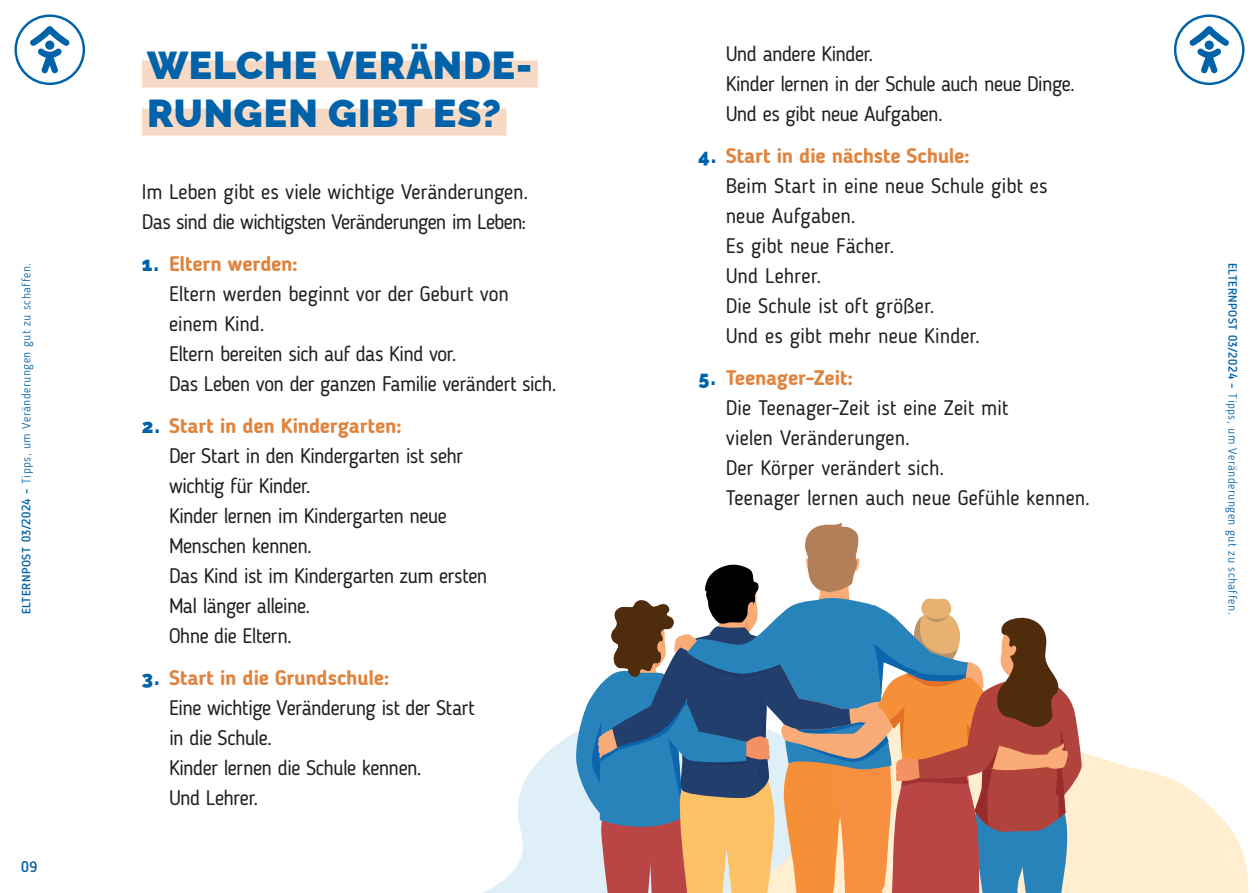
<style>
.page{position:relative;width:1259px;height:893px;background:#fff}
.page>*{position:absolute;margin:0;border:0;box-sizing:border-box;transform-origin:0 0}
.t1{font:900 39px/48px "Raleway";letter-spacing:.02em;color:#0062a9}
.t2{font:21px/30px "Blogger Sans";letter-spacing:-.025em;color:#231f20}
.t3{font:21px/30px "Blogger Sans";letter-spacing:-.005em;color:#231f20}
.t4{font:21px/30px "Blogger Sans";color:#231f20}
.t5{font:500 15px "Blogger Sans";color:#0062a9}
.t6{font:300 12px "Blogger Sans";letter-spacing:.04em;color:#0062a9}
.s1{font-family:"Raleway";font-weight:900;font-size:19.5px;color:#0062a9}
.s2{font-weight:700;color:#e0833e}
.s3{font-weight:500}
</style>
<div class="page">
<svg style="left:1174px;top:14px;width:70px;height:71px"></svg>
<svg style="left:14px;top:14px;width:71px;height:71px"></svg>
<div style="left:142px;top:61px;width:396px;height:27px;background:#f6dac5"></div>
<div style="left:142px;top:109px;width:364px;height:27px;background:#f6dac5"></div>
<svg style="left:483px;top:733px;width:92px;height:160px;fill:#dfeff7"></svg>
<svg style="left:1081px;top:752px;width:168px;height:141px;fill:#ffeed0"></svg>
<svg style="left:575px;top:523px;width:506px;height:370px"></svg>
<h1 class="t1" style="left:147px;top:37px;width:386px">WELCHE VERÄNDE-<br>RUNGEN GIBT ES?</h1>
<p class="t2" style="left:725px;top:38px;width:351px">Und andere Kinder.<br>Kinder lernen in der Schule auch neue Dinge.<br>Und es gibt neue Aufgaben.</p>
<p class="t3" style="left:725px;top:140px;width:324px;text-indent:-27px"><span class="s1">4.</span> <span class="s2">Start in die nächste Schule:<br></span>Beim Start in eine neue Schule gibt es neue Aufgaben.<br>Es gibt neue Fächer.<br>Und Lehrer.<br>Die Schule ist oft größer.<br>Und es gibt mehr neue Kinder.</p>
<p class="t4" style="left:725px;top:362px;width:366px;text-indent:-27px"><span class="s1">5.</span> <span class="s2">Teenager-Zeit:<br></span>Die Teenager-Zeit ist eine Zeit mit<br>vielen Veränderungen.<br>Der Körper verändert sich.<br>Teenager lernen auch neue Gefühle kennen.</p>
<p class="t2" style="left:142px;top:176px;width:388px">Im Leben gibt es viele wichtige Veränderungen.<br>Das sind die wichtigsten Veränderungen im Leben:</p>
<p class="t2" style="left:169px;top:248px;width:389px;text-indent:-27px"><span class="s1">1.</span> <span class="s2">Eltern werden:<br></span>Eltern werden beginnt vor der Geburt von einem Kind.<br>Eltern bereiten sich auf das Kind vor.<br>Das Leben von der ganzen Familie verändert sich.</p>
<p class="t2" style="left:169px;top:410px;width:320px;text-indent:-27px"><span class="s1">2.</span> <span class="s2">Start in den Kindergarten:<br></span>Der Start in den Kindergarten ist sehr wichtig für Kinder.<br>Kinder lernen im Kindergarten neue<br>Menschen kennen.<br>Das Kind ist im Kindergarten zum ersten<br>Mal länger alleine.<br>Ohne die Eltern.</p>
<p class="t2" style="left:169px;top:662px;width:307px;text-indent:-27px"><span class="s1">3.</span> <span class="s2">Start in die Grundschule:<br></span>Eine wichtige Veränderung ist der Start in die Schule.<br>Kinder lernen die Schule kennen.<br>Und Lehrer.</p>
<p class="t6" style="left:19px;top:614px;width:353px;rotate:-90deg"><span class="s3">ELTERNPOST 03/2024 –</span> Tipps, um Veränderungen gut zu schaffen.</p>
<p class="t6" style="left:1240px;top:263px;width:353px;rotate:90deg"><span class="s3">ELTERNPOST 03/2024 –</span> Tipps, um Veränderungen gut zu schaffen.</p>
<p class="t5" style="left:21px;top:857px;width:18px">09</p>
</div>
